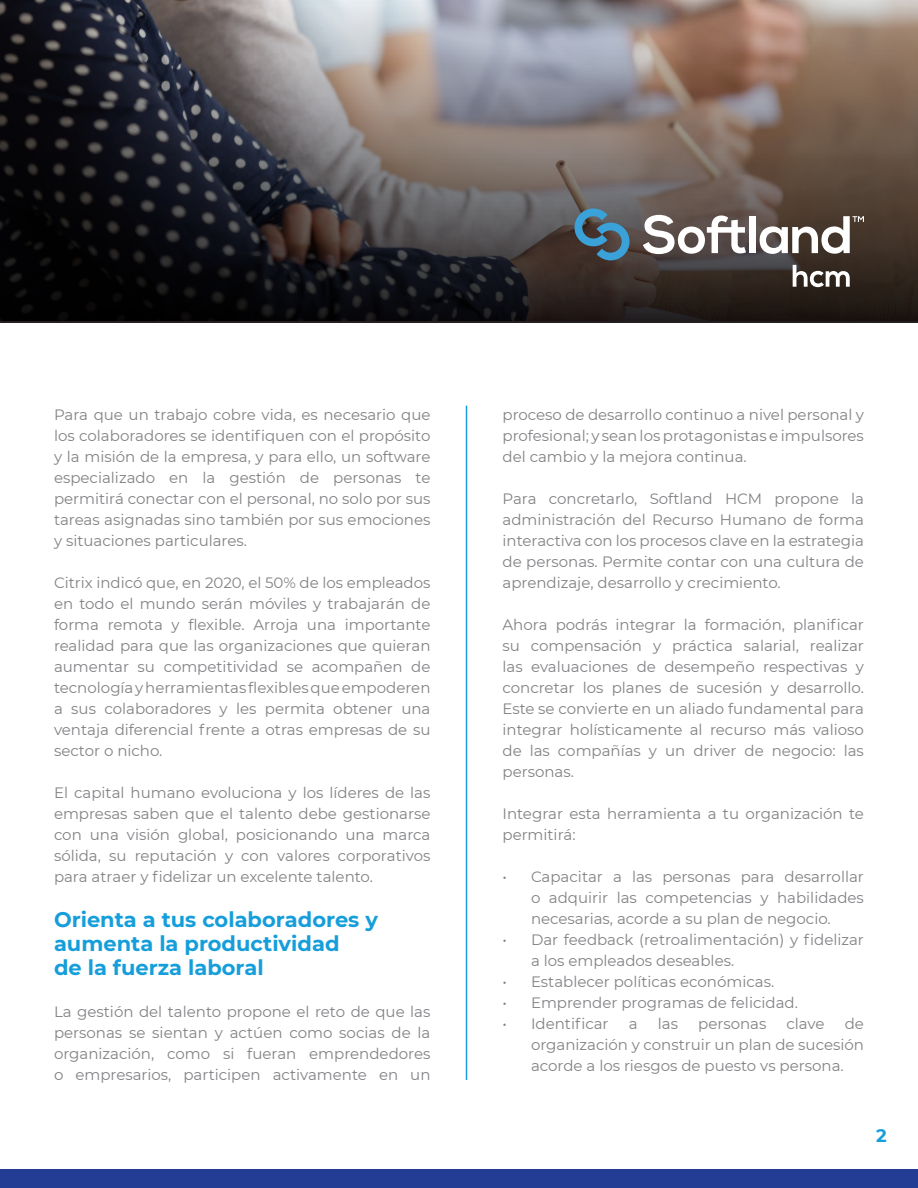
<style>
.page{position:relative;width:918px;height:1188px;background:#fff}
.page>*{position:absolute;margin:0;border:0;box-sizing:border-box;transform-origin:0 0}
.t1{font:700 21px/24px "Montserrat";color:#159eda}
.t2{font:700 18px "Montserrat";color:#159eda}
.t3{font:15px/21px "Montserrat";color:#818285;text-align:justify}
</style>
<div class="page">
<svg style="left:0;top:0;width:918px;height:322px;background:#574f4f"></svg>
<div style="left:0;top:1169px;width:918px;height:19px;background:#233d95"></div>
<hr style="left:466px;top:406px;width:1px;height:674px;background:#159eda">
<svg style="left:793px;top:265px;width:57px;height:22px"></svg>
<svg style="left:643px;top:215px;width:103px;height:39px"></svg>
<div style="left:749px;top:216px;width:7px;height:37px;background:#fff"></div>
<svg style="left:760px;top:216px;width:104px;height:38px"></svg>
<svg style="left:575px;top:208px;width:55px;height:52px;background:#48697d"></svg>
<p class="t3" style="left:54px;top:404px;width:378px">Para que un trabajo cobre vida, es necesario que los colaboradores se identifiquen con el propósito y la misión de la empresa, y para ello, un software especializado en la gestión de personas te permitirá conectar con el personal, no solo por sus tareas asignadas sino también por sus emociones y situaciones particulares.</p>
<p class="t3" style="left:54px;top:572px;width:378px">Citrix indicó que, en 2020, el 50% de los empleados en todo el mundo serán móviles y trabajarán de forma remota y flexible. Arroja una importante realidad para que las organizaciones que quieran aumentar su competitividad se acompañen de tecnología y herramientas flexibles que empoderen a sus colaboradores y les permita obtener una ventaja diferencial frente a otras empresas de su sector o nicho.</p>
<p class="t3" style="left:54px;top:782px;width:378px">El capital humano evoluciona y los líderes de las empresas saben que el talento debe gestionarse con una visión global, posicionando una marca sólida, su reputación y con valores corporativos para atraer y fidelizar un excelente talento.</p>
<p class="t1" style="left:54px;top:907px;width:325px">Orienta a tus colaboradores y aumenta la productividad<br>de la fuerza laboral</p>
<p class="t3" style="left:54px;top:1001px;width:378px">La gestión del talento propone el reto de que las personas se sientan y actúen como socias de la organización, como si fueran emprendedores o empresarios, participen activamente en un</p>
<p class="t3" style="left:502px;top:404px;width:363px">proceso de desarrollo continuo a nivel personal y profesional; y sean los protagonistas e impulsores del cambio y la mejora continua.</p>
<p class="t3" style="left:502px;top:488px;width:363px">Para concretarlo, Softland HCM propone la administración del Recurso Humano de forma interactiva con los procesos clave en la estrategia de personas. Permite contar con una cultura de aprendizaje, desarrollo y crecimiento.</p>
<p class="t3" style="left:502px;top:614px;width:363px">Ahora podrás integrar la formación, planificar su compensación y práctica salarial, realizar las evaluaciones de desempeño respectivas y concretar los planes de sucesión y desarrollo.<br>Este se convierte en un aliado fundamental para integrar holísticamente al recurso más valioso de las compañías y un driver de negocio: las personas.</p>
<p class="t3" style="left:502px;top:803px;width:363px">Integrar esta herramienta a tu organización te permitirá:</p>
<p class="t3" style="left:531px;top:866px;width:334px;text-indent:-28px">• Capacitar a las personas para desarrollar o adquirir las competencias y habilidades necesarias, acorde a su plan de negocio.</p>
<p class="t3" style="left:531px;top:929px;width:335px;text-indent:-28px">• Dar feedback (retroalimentación) y fidelizar a los empleados deseables.</p>
<p class="t3" style="left:502px;top:971px;width:273px">• Establecer políticas económicas.</p>
<p class="t3" style="left:502px;top:992px;width:297px">• Emprender programas de felicidad.</p>
<p class="t3" style="left:502px;top:1013px;width:108px">• Identificar</p>
<p class="t3" style="left:629px;top:1013px;width:10px">a</p>
<p class="t3" style="left:658px;top:1013px;width:22px">las</p>
<p class="t3" style="left:698px;top:1013px;width:70px">personas</p>
<p class="t3" style="left:787px;top:1013px;width:40px">clave</p>
<p class="t3" style="left:531px;top:1013px;width:334px;text-indent:314px">de organización y construir un plan de sucesión acorde a los riesgos de puesto vs persona.</p>
<p class="t2" style="left:876px;top:1123px;width:12px">2</p>
</div>
